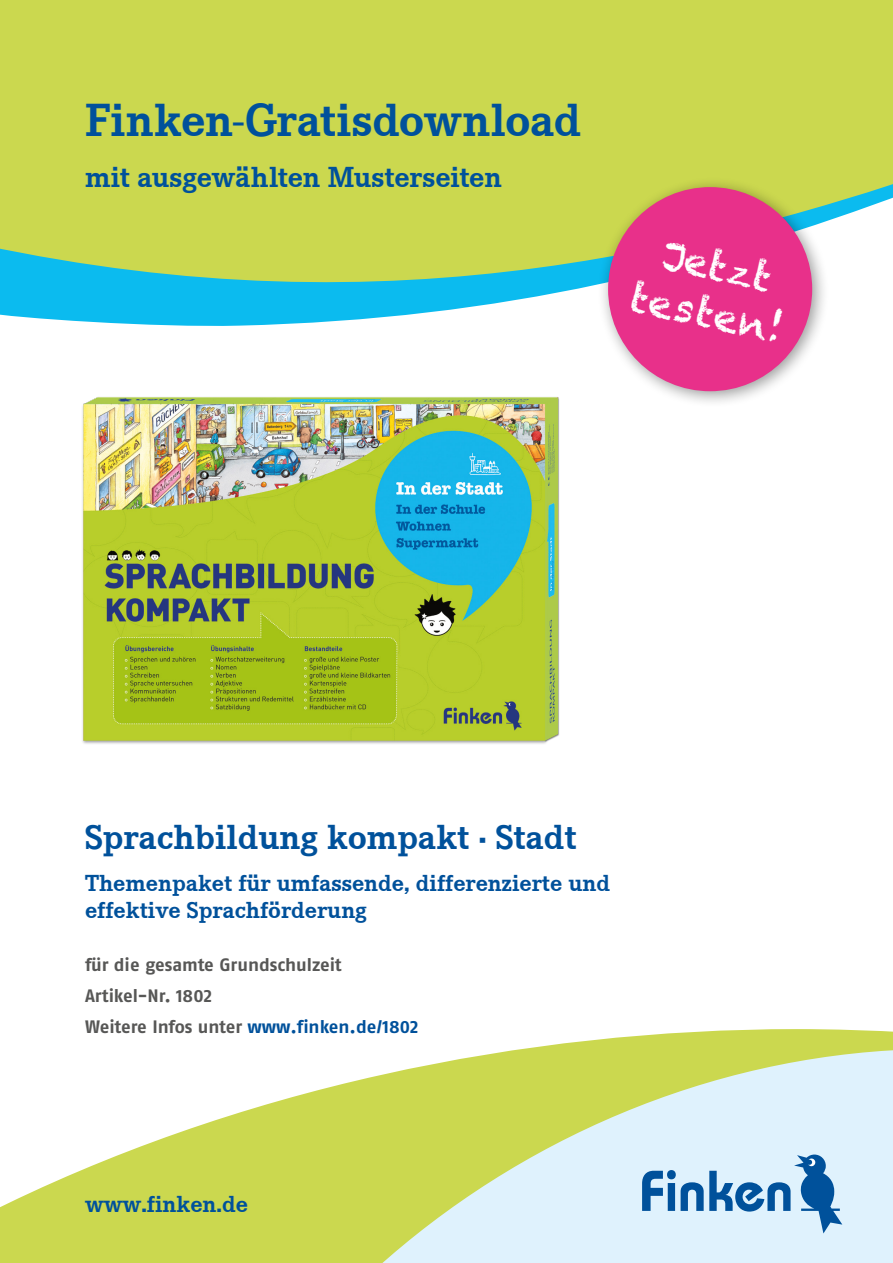
<style>
.page{position:relative;width:893px;height:1263px;background:#fff}
.page>*{position:absolute;margin:0;border:0;box-sizing:border-box;transform-origin:0 0}
.t1{font:700 48px "Corporate E";color:#00519b}
.t2{font:39.6px/48px "Chalkduster";color:#fff;text-align:center}
.t3{font:700 36px "Corporate E";color:#00519b}
.t4{font:700 30px "Corporate E";letter-spacing:-.005em;color:#00519b}
.t5{font:700 24px/27px "Corporate E";color:#00519b}
.t6{font:700 18px/31.2px "Fago OT";letter-spacing:-.005em;color:#575756}
.s1{color:#00519b}
</style>
<div class="page">
<svg style="left:0;top:0;width:893px;height:321px;background:#bbd664"></svg>
<svg style="left:0;top:1029px;width:893px;height:234px;fill:#cbd84f"></svg>
<svg style="left:375px;top:1049px;width:518px;height:214px;background:#d7e7b8"></svg>
<svg style="left:642px;top:1154px;width:200px;height:79px;background:#9fc4e1"></svg>
<div style="left:597px;top:176px;width:232px;height:232px;background:#000;opacity:.4"></div>
<div style="left:608px;top:187px;width:204px;height:204px;background:#e8308a;border-radius:50%"></div>
<img style="left:69px;top:311px;width:498px;height:433px">
<h1 class="t1" style="left:85px;top:89px;width:498px">Finken-Gratisdownload</h1>
<p class="t4" style="left:85px;top:157px;width:418px">mit ausgewählten Musterseiten</p>
<h2 class="t2" style="left:646px;top:226px;width:156px;rotate:12deg">Jetzt testen!</h2>
<h3 class="t3" style="left:85px;top:814px;width:493px">Sprachbildung kompakt · Stadt</h3>
<p class="t5" style="left:85px;top:869px;width:527px">Themenpaket für umfassende, differenzierte und effektive Sprachförderung</p>
<p class="t6" style="left:85px;top:949px;width:335px">für die gesamte Grundschulzeit<br>Artikel-Nr. 1802<br>Weitere Infos unter <span class="s1">www.finken.de/1802</span></p>
<p class="t5" style="left:85px;top:1190px;width:165px">www.finken.de</p>
</div>
